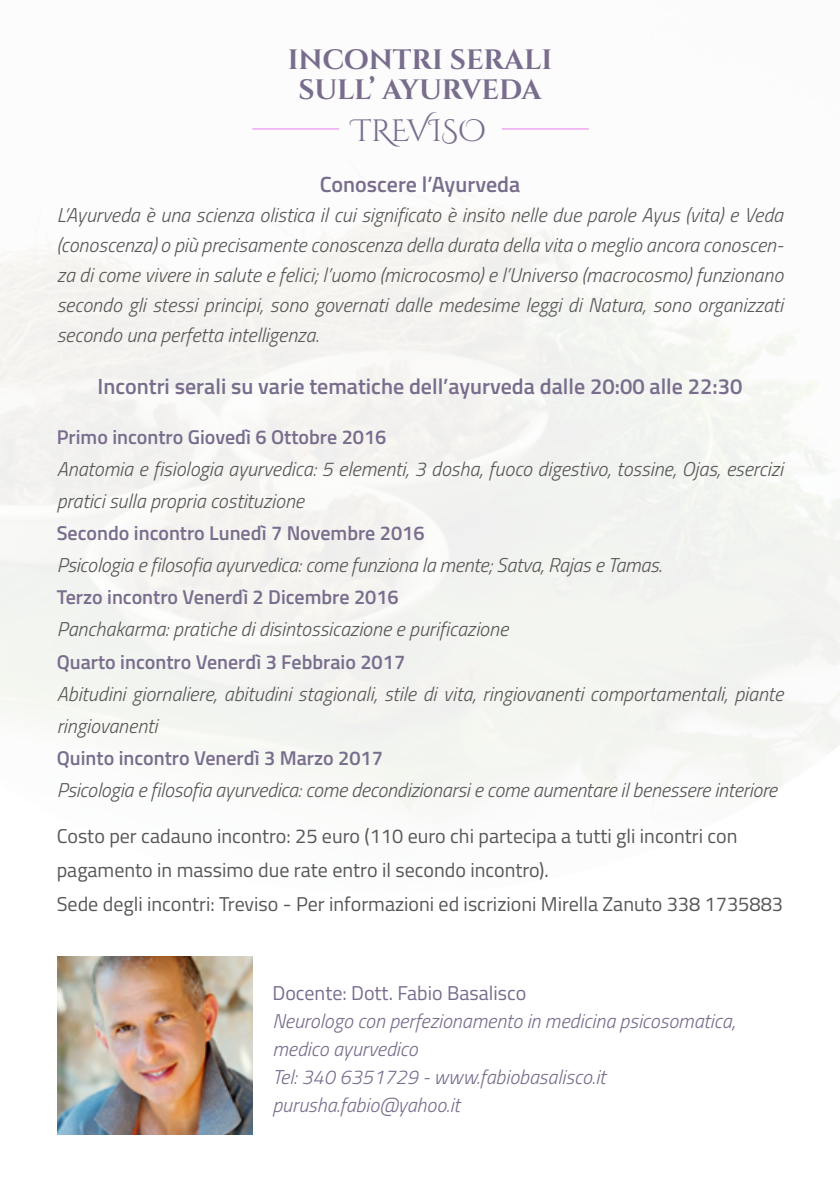
<style>
.page{position:relative;width:840px;height:1191px;background:#fff}
.page>*{position:absolute;margin:0;border:0;box-sizing:border-box;transform-origin:0 0}
.t1{font:30.8px "Cinzel Decorative";letter-spacing:-.01em;color:#796d8d}
.t2{font:700 28px/30px "Cinzel Decorative";letter-spacing:-.005em;color:#796d8d;text-align:center}
.t3{font:600 22px "Titillium";color:#796d8d}
.t4{font:italic 300 20px/30px "Titillium";color:#575756}
.t5{font:20px/34px "Titillium";color:#575756}
.t6{font:600 20px "Titillium";color:#796d8d}
.t7{font:italic 300 20px/28px "Titillium";color:#796d8d}
.t8{font:20px "Titillium";color:#796d8d}
</style>
<div class="page">
<img style="left:58px;top:957px;width:194px;height:177px">
<hr style="left:252px;top:128px;width:87px;height:2px;background:#edabef">
<hr style="left:501px;top:128px;width:87px;height:2px;background:#edabef">
<h2 class="t2" style="left:288px;top:46px;width:266px">INCONTRI SERALI<br>SULL’ AYURVEDA</h2>
<h1 class="t1" style="left:352px;top:112px;width:135px">TREVISO</h1>
<p class="t3" style="left:319px;top:168px;width:202px">Conoscere l’Ayurveda</p>
<p class="t4" style="left:57px;top:199px;width:727px;text-align:justify">L’Ayurveda è una scienza olistica il cui significato è insito nelle due parole Ayus (vita) e Veda (conoscenza) o più precisamente conoscenza della durata della vita o meglio ancora conoscen&shy;za di come vivere in salute e felici; l’uomo (microcosmo) e l’Universo (macrocosmo) funzionano secondo gli stessi principi, sono governati dalle medesime leggi di Natura, sono organizzati secondo una perfetta intelligenza.</p>
<p class="t3" style="left:97px;top:370px;width:646px">Incontri serali su varie tematiche dell’ayurveda dalle 20:00 alle 22:30</p>
<p class="t6" style="left:57px;top:422px;width:331px">Primo incontro Giovedì 6 Ottobre 2016</p>
<p class="t4" style="left:57px;top:452px;width:727px;line-height:32px">Anatomia e fisiologia ayurvedica: 5 elementi, 3 dosha, fuoco digestivo, tossine, Ojas, esercizi pratici sulla propria costituzione</p>
<p class="t6" style="left:57px;top:518px;width:369px">Secondo incontro Lunedì 7 Novembre 2016</p>
<p class="t4" style="left:57px;top:549px;width:606px">Psicologia e filosofia ayurvedica: come funziona la mente; Satva, Rajas e Tamas.</p>
<p class="t6" style="left:57px;top:582px;width:343px">Terzo incontro Venerdì 2 Dicembre 2016</p>
<p class="t4" style="left:57px;top:613px;width:452px">Panchakarma: pratiche di disintossicazione e purificazione</p>
<p class="t6" style="left:57px;top:646px;width:350px">Quarto incontro Venerdì 3 Febbraio 2017</p>
<p class="t4" style="left:57px;top:676px;width:727px;line-height:32px">Abitudini giornaliere, abitudini stagionali, stile di vita, ringiovanenti comportamentali, piante ringiovanenti</p>
<p class="t6" style="left:57px;top:742px;width:327px">Quinto incontro Venerdì 3 Marzo 2017</p>
<p class="t4" style="left:57px;top:773px;width:721px">Psicologia e filosofia ayurvedica: come decondizionarsi e come aumentare il benessere interiore</p>
<p class="t5" style="left:57px;top:817px;width:727px">Costo per cadauno incontro: 25 euro (110 euro chi partecipa a tutti gli incontri con pagamento in massimo due rate entro il secondo incontro).<br>Sede degli incontri: Treviso - Per informazioni ed iscrizioni Mirella Zanuto 338 1735883</p>
<p class="t8" style="left:272px;top:978px;width:255px">Docente: Dott. Fabio Basalisco</p>
<p class="t7" style="left:272px;top:1006px;width:464px">Neurologo con perfezionamento in medicina psicosomatica, medico ayurvedico<br>Tel: 340 6351729 - www.fabiobasalisco.it purusha.fabio@yahoo.it</p>
</div>
